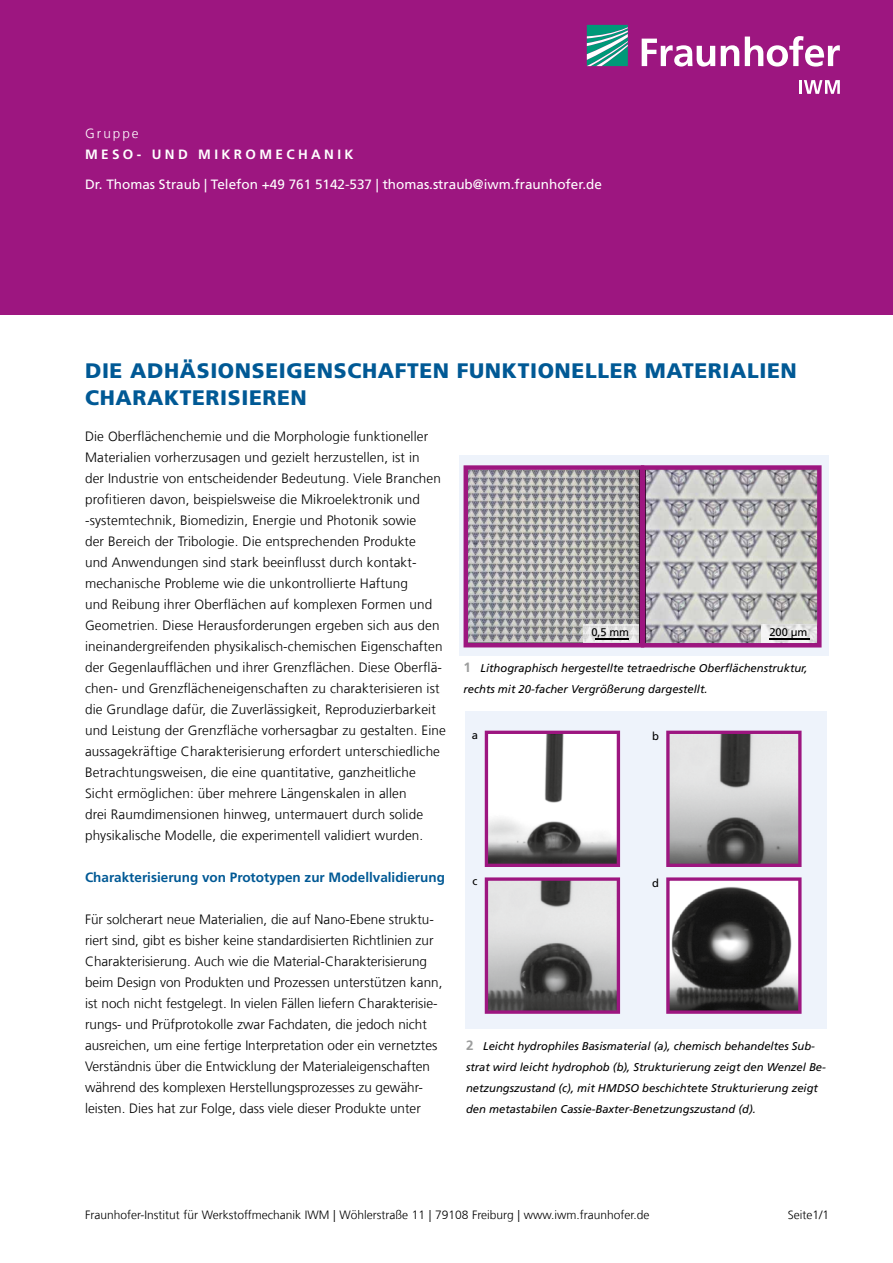
<style>
.page{position:relative;width:893px;height:1263px;background:#fff}
.page>*{position:absolute;margin:0;border:0;box-sizing:border-box;transform-origin:0 0}
.t1{font:900 21px/27px "Frutiger LT Com";letter-spacing:.03em;color:#005995}
.t2{font:300 13.5px/21px "Frutiger LT Com";letter-spacing:.01em;color:#000}
.t3{font:13.5px "Frutiger LT Com";color:#fff}
.t4{font:700 13.5px "Frutiger LT Com";color:#005995}
.t5{font:700 13.5px "Frutiger LT Com";letter-spacing:.25em;color:#fff}
.t6{font:300 13.5px "Frutiger LT Com";letter-spacing:.15em;color:#fff}
.t7{font:300 12px "Frutiger LT Com";color:#000}
.t8{font:italic 11.25px/21px "Frutiger LT Com";color:#000}
.t9{font:11.25px "Frutiger LT Com";letter-spacing:-.01em;color:#000}
.t10{font:11.1px "Frutiger LT Com";letter-spacing:-.01em;color:#000}
.s1{font-weight:700;font-style:normal;font-size:13.5px;color:#9c9d9d}
</style>
<div class="page">
<div style="left:0;top:0;width:893px;height:315px;background:#9d1680"></div>
<div style="left:459px;top:455px;width:370px;height:201px;background:#eef3fb"></div>
<svg style="left:464px;top:465px;width:358px;height:182px;background:#aea2ac"></svg>
<img style="left:762px;top:624px;width:55px;height:18px">
<img style="left:584px;top:624px;width:55px;height:18px">
<hr style="left:769px;top:639px;width:40px;height:1px;background:#000">
<hr style="left:595px;top:639px;width:34px;height:1px;background:#000">
<div style="left:465px;top:711px;width:362px;height:318px;background:#eef3fb"></div>
<svg style="left:485px;top:731px;width:135px;height:136px;background:#c8bbc5"></svg>
<svg style="left:485px;top:877px;width:135px;height:137px;background:#a396a0"></svg>
<svg style="left:666px;top:731px;width:135px;height:136px;background:#aa9ea7"></svg>
<svg style="left:666px;top:877px;width:135px;height:137px;background:#665963"></svg>
<svg style="left:587px;top:25px;width:41px;height:41px;background:#4cad9c"></svg>
<svg style="left:642px;top:36px;width:198px;height:31px"></svg>
<svg style="left:799px;top:80px;width:41px;height:14px"></svg>
<p class="t6" style="left:85px;top:125px;width:55px">Gruppe</p>
<p class="t5" style="left:85px;top:146px;width:270px">MESO- UND MIKROMECHANIK</p>
<p class="t3" style="left:85px;top:176px;width:518px">Dr. Thomas Straub | Telefon +49 761 5142-537 | thomas.straub@iwm.fraunhofer.de</p>
<h1 class="t1" style="left:85px;top:357px;width:713px">DIE ADHÄSIONSEIGENSCHAFTEN FUNKTIONELLER MATERIALIEN<br>CHARAKTERISIEREN</h1>
<p class="t2" style="left:85px;top:426px;width:362px">Die Oberflächenchemie und die Morphologie funktioneller Materialien vorherzusagen und gezielt herzustellen, ist in<br>der Industrie von entscheidender Bedeutung. Viele Branchen profitieren davon, beispielsweise die Mikroelektronik und -systemtechnik, Biomedizin, Energie und Photonik sowie<br>der Bereich der Tribologie. Die entsprechenden Produkte<br>und Anwendungen sind stark beeinflusst durch kontakt&shy;mechanische Probleme wie die unkontrollierte Haftung<br>und Reibung ihrer Oberflächen auf komplexen Formen und Geometrien. Diese Herausforderungen ergeben sich aus den ineinandergreifenden physikalisch-chemischen Eigenschaften der Gegenlaufflächen und ihrer Grenzflächen. Diese Oberflä&shy;chen- und Grenzflächeneigenschaften zu charakterisieren ist die Grundlage dafür, die Zuverlässigkeit, Reproduzierbarkeit und Leistung der Grenzfläche vorhersagbar zu gestalten. Eine aussagekräftige Charakterisierung erfordert unterschiedliche Betrachtungsweisen, die eine quantitative, ganzheitliche Sicht ermöglichen: über mehrere Längenskalen in allen<br>drei Raumdimensionen hinweg, untermauert durch solide physikalische Modelle, die experimentell validiert wurden.</p>
<p class="t4" style="left:85px;top:870px;width:361px">Charakterisierung von Prototypen zur Modellvalidierung</p>
<p class="t2" style="left:85px;top:909px;width:359px">Für solcherart neue Materialien, die auf Nano-Ebene struktu&shy;riert sind, gibt es bisher keine standardisierten Richtlinien zur Charakterisierung. Auch wie die Material-Charakterisierung beim Design von Produkten und Prozessen unterstützen kann, ist noch nicht festgelegt. In vielen Fällen liefern Charakterisie&shy;rungs- und Prüfprotokolle zwar Fachdaten, die jedoch nicht ausreichen, um eine fertige Interpretation oder ein vernetztes Verständnis über die Entwicklung der Materialeigenschaften während des komplexen Herstellungsprozesses zu gewähr&shy;leisten. Dies hat zur Folge, dass viele dieser Produkte unter</p>
<p class="t10" style="left:591px;top:625px;width:39px">0,5 mm</p>
<p class="t10" style="left:769px;top:625px;width:39px">200 μm</p>
<p class="t8" style="left:463px;top:658px;width:346px"><span class="s1">1</span> Lithographisch hergestellte tetraedrische Oberflächenstruktur, rechts mit 20-facher Vergrößerung dargestellt.</p>
<p class="t9" style="left:472px;top:728px;width:8px">a</p>
<p class="t9" style="left:652px;top:729px;width:8px">b</p>
<p class="t9" style="left:472px;top:874px;width:6px">c</p>
<p class="t9" style="left:652px;top:876px;width:8px">d</p>
<p class="t8" style="left:466px;top:1036px;width:361px"><span class="s1">2</span> Leicht hydrophiles Basismaterial (a), chemisch behandeltes Sub&shy;strat wird leicht hydrophob (b), Strukturierung zeigt den Wenzel Be&shy;netzungszustand (c), mit HMDSO beschichtete Strukturierung zeigt den metastabilen Cassie-Baxter-Benetzungszustand (d).</p>
<p class="t9" style="left:590px;top:1042px;width:40px">0,5 mm</p>
<p class="t9" style="left:770px;top:1040px;width:40px">200 μm</p>
<p class="t7" style="left:85px;top:1208px;width:566px">Fraunhofer-Institut für Werkstoffmechanik IWM | Wöhlerstraße 11 | 79108 Freiburg | www.iwm.fraunhofer.de</p>
<p class="t7" style="left:788px;top:1208px;width:43px">Seite1/1</p>
</div>
